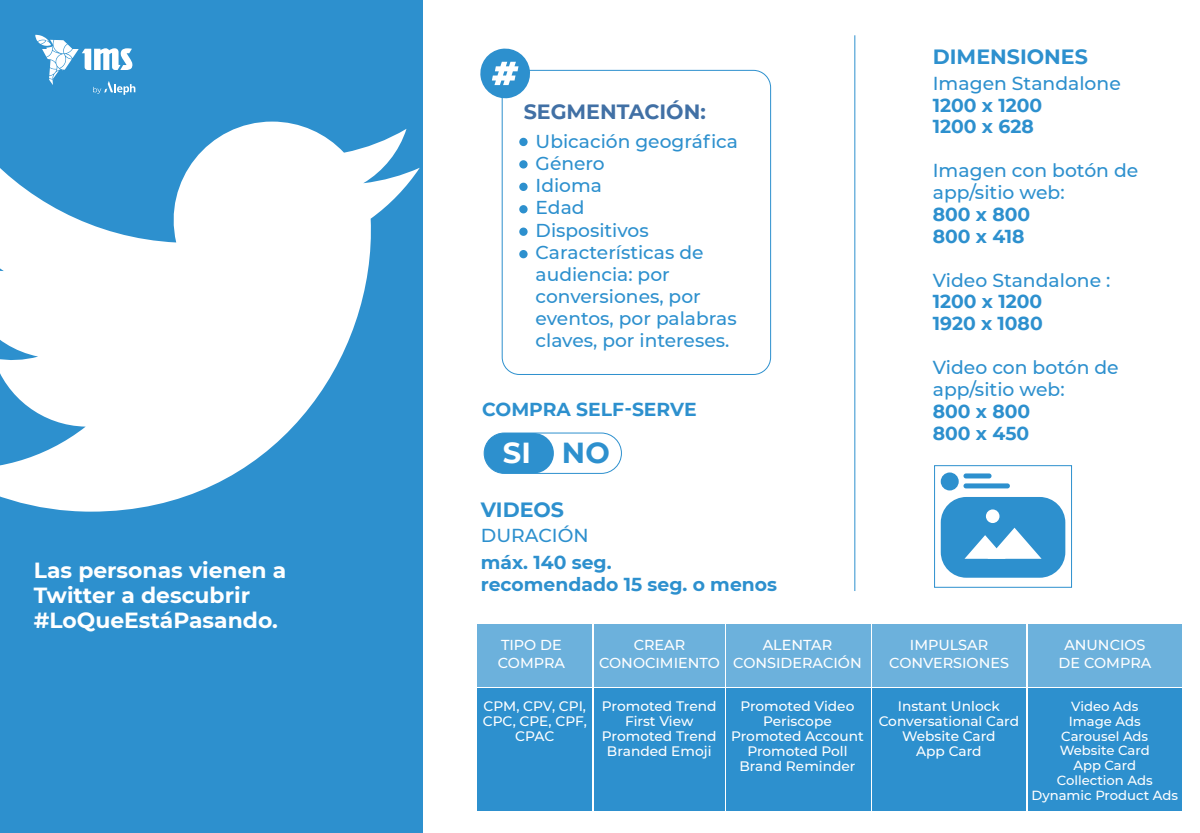
<style>
.page{position:relative;width:1200px;height:833px;background:#fff}
.page>*{position:absolute;margin:0;border:0;box-sizing:border-box;transform-origin:0 0}
.t1{font:700 28.94px "Montserrat";color:#fff}
.t2{font:700 21.88px/25px "Montserrat";color:#fff}
.t3{font:700 20.62px "Montserrat";color:#2d90ce}
.t4{font:700 20.62px "Montserrat";color:#4170a5}
.t5{font:700 18.75px/21.9px "Montserrat";color:#2d90ce}
.t6{font:500 18.75px/21.9px "Montserrat";color:#2d90ce}
.t7{font:500 18.62px/22.2px "Montserrat";color:#2d90ce}
.t8{font:500 14.38px/17.9px "Montserrat";color:#fff;text-align:center}
.t9{font:500 13.75px/14.8px "Montserrat";color:#fff;text-align:center}
.t10{font:500 13.19px/14.8px "Montserrat";color:#fff;text-align:center}
.s1{color:#2d90ce}
</style>
<div class="page">
<div style="left:0;top:0;width:422px;height:833px;background:#2d90ce"></div>
<svg style="left:0;top:122px;width:420px;height:389px;fill:#fff"></svg>
<div style="left:502px;top:70px;width:269px;height:305px;border:1px solid #2d90ce;border-radius:17px"></div>
<svg style="left:480px;top:48px;width:52px;height:52px"></svg>
<div style="left:484px;top:433px;width:70px;height:40px;background:#2d90ce;border-radius:20px"></div>
<div style="left:484px;top:433px;width:138px;height:41px;border:1px solid #2d90ce;border-radius:20px"></div>
<div style="left:477px;top:624px;width:115px;height:62px;background:#6cb1dc"></div>
<div style="left:594px;top:624px;width:130px;height:62px;background:#6cb1dc"></div>
<div style="left:726px;top:624px;width:144px;height:62px;background:#6cb1dc"></div>
<div style="left:872px;top:624px;width:154px;height:62px;background:#6cb1dc"></div>
<div style="left:477px;top:688px;width:115px;height:123px;background:#2d90ce"></div>
<div style="left:594px;top:688px;width:130px;height:123px;background:#2d90ce"></div>
<div style="left:726px;top:688px;width:144px;height:123px;background:#2d90ce"></div>
<div style="left:872px;top:688px;width:154px;height:123px;background:#2d90ce"></div>
<hr style="left:855px;top:35px;width:1px;height:556px;background:#2d90ce">
<div style="left:519px;top:138px;width:9px;height:8px;background:#2d90ce;border-radius:50%"></div>
<div style="left:519px;top:160px;width:9px;height:8px;background:#2d90ce;border-radius:50%"></div>
<div style="left:519px;top:183px;width:9px;height:8px;background:#2d90ce;border-radius:50%"></div>
<div style="left:519px;top:205px;width:9px;height:8px;background:#2d90ce;border-radius:50%"></div>
<div style="left:519px;top:227px;width:9px;height:9px;background:#2d90ce;border-radius:50%"></div>
<div style="left:519px;top:250px;width:9px;height:8px;background:#2d90ce;border-radius:50%"></div>
<div style="left:1028px;top:624px;width:154px;height:62px;background:#6cb1dc"></div>
<div style="left:1028px;top:688px;width:154px;height:123px;background:#2d90ce"></div>
<svg style="left:35px;top:35px;width:100px;height:60px"></svg>
<div style="left:941px;top:497px;width:124px;height:81px;background:#2d90ce;border-radius:26px"></div>
<div style="left:986px;top:509px;width:14px;height:14px;background:#fff;border-radius:50%"></div>
<svg style="left:965px;top:528px;width:77px;height:31px"></svg>
<div style="left:934px;top:465px;width:138px;height:122px;border:1px solid #2d90ce"></div>
<div style="left:941px;top:472px;width:18px;height:18px;background:#2d90ce;border-radius:50%"></div>
<div style="left:964px;top:473px;width:28px;height:5px;background:#2d90ce;border-radius:3px"></div>
<div style="left:964px;top:483px;width:46px;height:5px;background:#2d90ce;border-radius:3px"></div>
<h2 class="t2" style="left:34px;top:556px;width:254px">Las personas vienen a<br>Twitter a descubrir #LoQueEstáPasando.</h2>
<h3 class="t4" style="left:524px;top:97px;width:184px">SEGMENTACIÓN:</h3>
<h3 class="t7" style="left:536px;top:129px;width:204px">Ubicación geográfica<br>Género<br>Idioma<br>Edad<br>Dispositivos<br>Características de audiencia: por conversiones, por eventos, por palabras claves, por intereses.</h3>
<h3 class="t5" style="left:482px;top:398px;width:216px">COMPRA SELF-SERVE</h3>
<h1 class="t1" style="left:503px;top:432px;width:108px">SI <span class="s1">NO</span></h1>
<h3 class="t3" style="left:481px;top:495px;width:85px">VIDEOS</h3>
<h3 class="t6" style="left:481px;top:524px;width:109px">DURACIÓN</h3>
<h3 class="t5" style="left:481px;top:550px;width:298px">máx. 140 seg.<br>recomendado 15 seg. o menos</h3>
<h3 class="t3" style="left:933px;top:42px;width:156px">DIMENSIONES</h3>
<h3 class="t6" style="left:933px;top:71px;width:190px">Imagen Standalone</h3>
<h3 class="t5" style="left:933px;top:93px;width:111px">1200 x 1200<br>1200 x 628</h3>
<h3 class="t6" style="left:933px;top:159px;width:207px">Imagen con botón de app/sitio web:</h3>
<h3 class="t5" style="left:933px;top:202px;width:99px">800 x 800<br>800 x 418</h3>
<h3 class="t6" style="left:933px;top:268px;width:179px">Video Standalone :</h3>
<h3 class="t5" style="left:933px;top:290px;width:111px">1200 x 1200<br>1920 x 1080</h3>
<h3 class="t6" style="left:933px;top:356px;width:187px">Video con botón de app/sitio web:</h3>
<h3 class="t5" style="left:933px;top:399px;width:99px">800 x 800<br>800 x 450</h3>
<p class="t8" style="left:498px;top:635px;width:69px;text-align:left">TIPO DE<br>COMPRA</p>
<p class="t8" style="left:599px;top:635px;width:122px">CREAR<br>CONOCIMIENTO</p>
<p class="t8" style="left:889px;top:635px;width:121px">IMPULSAR<br>CONVERSIONES</p>
<p class="t8" style="left:733px;top:635px;width:130px">ALENTAR<br>CONSIDERACIÓN</p>
<p class="t9" style="left:483px;top:698px;width:106px">CPM, CPV, CPI,<br>CPC, CPE, CPF,<br>CPAC</p>
<p class="t9" style="left:602px;top:698px;width:116px">Promoted Trend<br>First View<br>Promoted Trend<br>Branded Emoji</p>
<p class="t9" style="left:731px;top:698px;width:134px">Promoted Video<br>Periscope<br>Promoted Account<br>Promoted Poll<br>Brand Reminder</p>
<p class="t9" style="left:879px;top:698px;width:142px">Instant Unlock<br>Conversational Card<br>Website Card<br>App Card</p>
<p class="t8" style="left:1059px;top:635px;width:94px">ANUNCIOS<br>DE COMPRA</p>
<p class="t10" style="left:1032px;top:698px;width:148px">Video Ads<br>Image Ads<br>Carousel Ads<br>Website Card<br>App Card<br>Collection Ads<br>Dynamic Product Ads</p>
</div>
